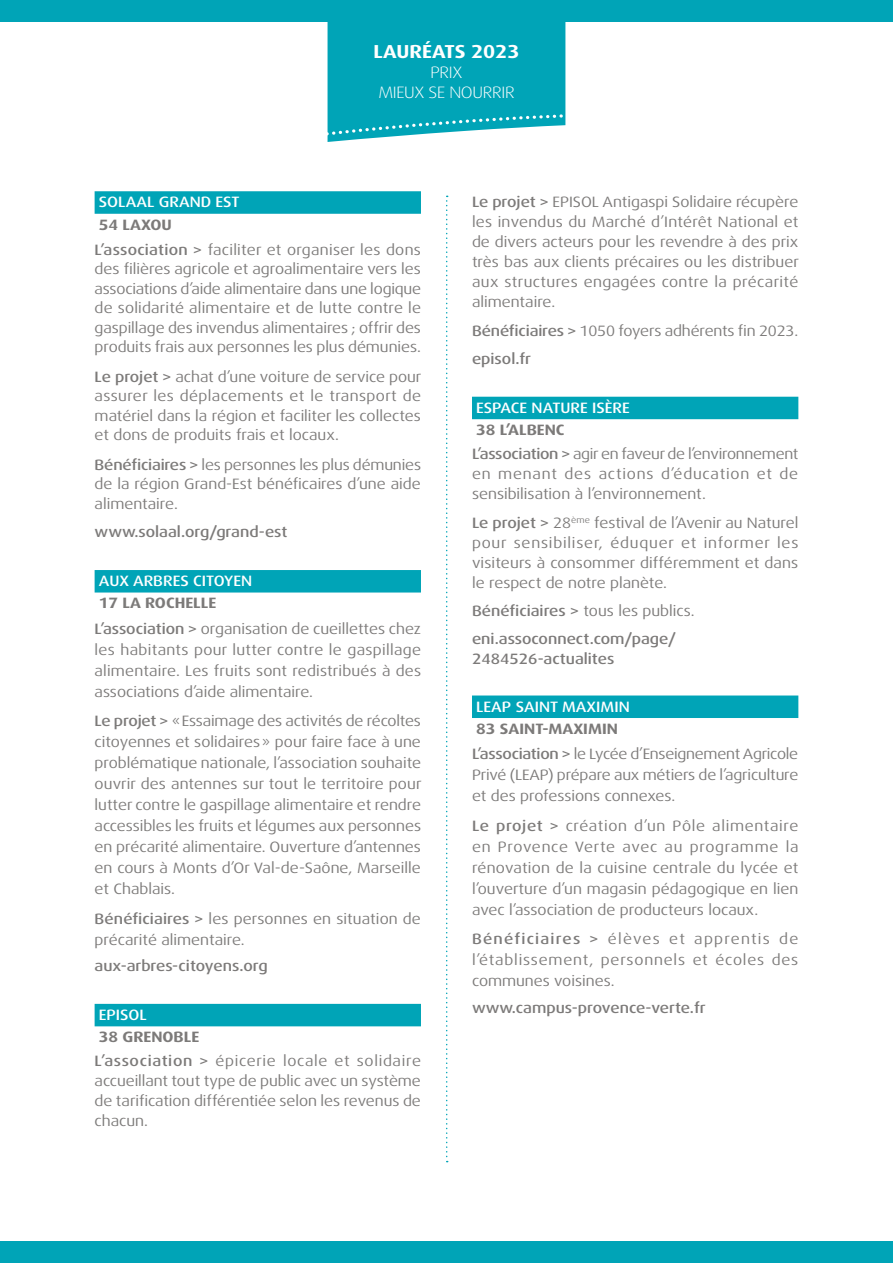
<style>
.page{position:relative;width:893px;height:1263px;background:#fff}
.page>*{position:absolute;margin:0;border:0;box-sizing:border-box;transform-origin:0 0}
.t1{font:700 expanded 18.75px "Dax Pro";color:#fff}
.t2{font:300 expanded 16.5px/19.8px "Dax Pro";letter-spacing:-.02em;color:#fff;text-align:center}
.t3{font:expanded 15px/21px "Dax Pro";color:#7c7a79;text-align:justify}
.t4{font:500 expanded 15px/28.5px "Dax Pro";color:#7c7a79}
.t5{font:500 expanded 15px "Dax Pro";color:#fff}
.t6{font:expanded 15px/24.2px "Dax Pro";letter-spacing:-.02em;color:#7c7a79}
.t7{font:expanded 15px/24.2px "Dax Pro";letter-spacing:.045em;color:#7c7a79}
.t8{font:expanded 15px/25.2px "Dax Pro";letter-spacing:.02em;color:#7c7a79}
.s1{font-weight:700}
.s2{font-weight:500}
.s3{font-weight:400}
</style>
<div class="page">
<div style="left:95px;top:191px;width:326px;height:23px;background:#00a4b7"></div>
<div style="left:95px;top:570px;width:326px;height:22px;background:#00a4b7"></div>
<div style="left:95px;top:1004px;width:326px;height:22px;background:#00a4b7"></div>
<div style="left:472px;top:397px;width:326px;height:22px;background:#00a4b7"></div>
<div style="left:472px;top:695px;width:326px;height:23px;background:#00a4b7"></div>
<svg style="left:446px;top:196px;width:2px;height:966px"></svg>
<div style="left:0;top:1242px;width:893px;height:21px;background:#00a4b7"></div>
<div style="left:0;top:0;width:893px;height:22px;background:#00a4b7"></div>
<div style="left:328px;top:22px;width:237px;height:75px;background:#00a4b7"></div>
<svg style="left:327px;top:97px;width:239px;height:45px"></svg>
<p class="t1" style="left:373px;top:39px;width:148px">LAURÉATS 2023</p>
<p class="t2" style="left:378px;top:62px;width:138px">PRIX<br>MIEUX SE NOURRIR</p>
<p class="t5" style="left:99px;top:193px;width:142px">SOLAAL GRAND EST</p>
<p class="t8" style="left:95px;top:212px;width:328px"><span class="s1">54 LAXOU<br></span><span class="s2">L’association &gt;</span> faciliter et organiser les dons</p>
<p class="t3" style="left:95px;top:260px;width:328px;line-height:19.5px">des filières agricole et agroalimentaire vers les associations d’aide alimentaire dans une logique de solidarité alimentaire et de lutte contre le gaspillage des invendus alimentaires ; offrir des produits frais aux personnes les plus démunies.</p>
<p class="t3" style="left:95px;top:367px;width:328px;line-height:19.5px"><span class="s2">Le projet &gt;</span> achat d’une voiture de service pour assurer les déplacements et le transport de matériel dans la région et faciliter les collectes et dons de produits frais et locaux.</p>
<p class="t3" style="left:95px;top:455px;width:328px;line-height:19.5px"><span class="s2">Bénéficiaires &gt;</span> les personnes les plus démunies de la région Grand-Est bénéficaires d’une aide alimentaire.</p>
<p class="t4" style="left:95px;top:518px;width:194px">www.solaal.org/grand-est</p>
<p class="t5" style="left:99px;top:571px;width:155px">AUX ARBRES CITOYEN</p>
<p class="t3" style="left:95px;top:591px;width:328px;line-height:25.2px"><span class="s1">17 LA ROCHELLE<br></span><span class="s2">L’association &gt;</span> organisation de cueillettes chez</p>
<p class="t3" style="left:95px;top:639px;width:328px">les habitants pour lutter contre le gaspillage alimentaire. Les fruits sont redistribués à des associations d’aide alimentaire.</p>
<p class="t3" style="left:95px;top:711px;width:328px"><span class="s2">Le projet &gt;</span> «Essaimage des activités de récoltes citoyennes et solidaires» pour faire face à une problématique nationale, l’association souhaite ouvrir des antennes sur tout le territoire pour lutter contre le gaspillage alimentaire et rendre accessibles les fruits et légumes aux personnes en précarité alimentaire. Ouverture d’antennes en cours à Monts d’Or Val-de-Saône, Marseille et Chablais.</p>
<p class="t3" style="left:95px;top:908px;width:328px"><span class="s2">Bénéficiaires &gt;</span> les personnes en situation de précarité alimentaire.</p>
<p class="t4" style="left:95px;top:952px;width:175px">aux-arbres-citoyens.org</p>
<p class="t5" style="left:99px;top:1005px;width:49px">EPISOL</p>
<p class="t7" style="left:95px;top:1025px;width:328px"><span class="s1">38 GRENOBLE<br></span><span class="s2">L’association &gt;</span> épicerie locale et solidaire</p>
<p class="t3" style="left:95px;top:1071px;width:328px;line-height:20px">accueillant tout type de public avec un système de tarification différentiée selon les revenus de chacun.</p>
<p class="t3" style="left:472px;top:192px;width:328px;line-height:20px"><span class="s2">Le projet &gt;</span> EPISOL Antigaspi Solidaire récupère les invendus du Marché d’Intérêt National et de divers acteurs pour les revendre à des prix très bas aux clients précaires ou les distribuer aux structures engagées contre la précarité alimentaire.</p>
<p class="t3" style="left:472px;top:316px;width:328px;line-height:28.5px"><span class="s2">Bénéficiaires &gt;</span> 1050 foyers adhérents fin 2023. <span class="s2">episol.fr</span></p>
<p class="t5" style="left:476px;top:398px;width:155px">ESPACE NATURE ISÈRE</p>
<p class="t6" style="left:472px;top:418px;width:328px"><span class="s1">38 L’ALBENC<br></span><span class="s2">L’association &gt;</span> agir en faveur de l’environnement</p>
<p class="t3" style="left:472px;top:464px;width:328px;line-height:20px">en menant des actions d’éducation et de sensibilisation à l’environnement.</p>
<p class="t3" style="left:472px;top:513px;width:328px;line-height:20px"><span class="s2">Le projet &gt;</span> 28<sup>ème</sup> festival de l’Avenir au Naturel pour sensibiliser, éduquer et informer les visiteurs à consommer différemment et dans le respect de notre planète.</p>
<p class="t4" style="left:472px;top:597px;width:224px">Bénéficiaires &gt; <span class="s3">tous les publics. </span>eni.assoconnect.com/page/</p>
<p class="t4" style="left:472px;top:645px;width:144px">2484526-actualites</p>
<p class="t5" style="left:476px;top:697px;width:155px">LEAP SAINT MAXIMIN</p>
<p class="t3" style="left:472px;top:716px;width:328px;line-height:25.2px"><span class="s1">83 SAINT-MAXIMIN<br></span><span class="s2">L’association &gt;</span> le Lycée d’Enseignement Agricole</p>
<p class="t3" style="left:472px;top:764px;width:328px">Privé (LEAP) prépare aux métiers de l’agriculture et des professions connexes.</p>
<p class="t3" style="left:472px;top:815px;width:328px"><span class="s2">Le projet &gt;</span> création d’un Pôle alimentaire en Provence Verte avec au programme la rénovation de la cuisine centrale du lycée et l’ouverture d’un magasin pédagogique en lien avec l’association de producteurs locaux.</p>
<p class="t3" style="left:472px;top:928px;width:328px"><span class="s2">Bénéficiaires &gt;</span> élèves et apprentis de l’établissement, personnels et écoles des communes voisines.</p>
<p class="t4" style="left:472px;top:993px;width:235px">www.campus-provence-verte.fr</p>
</div>
